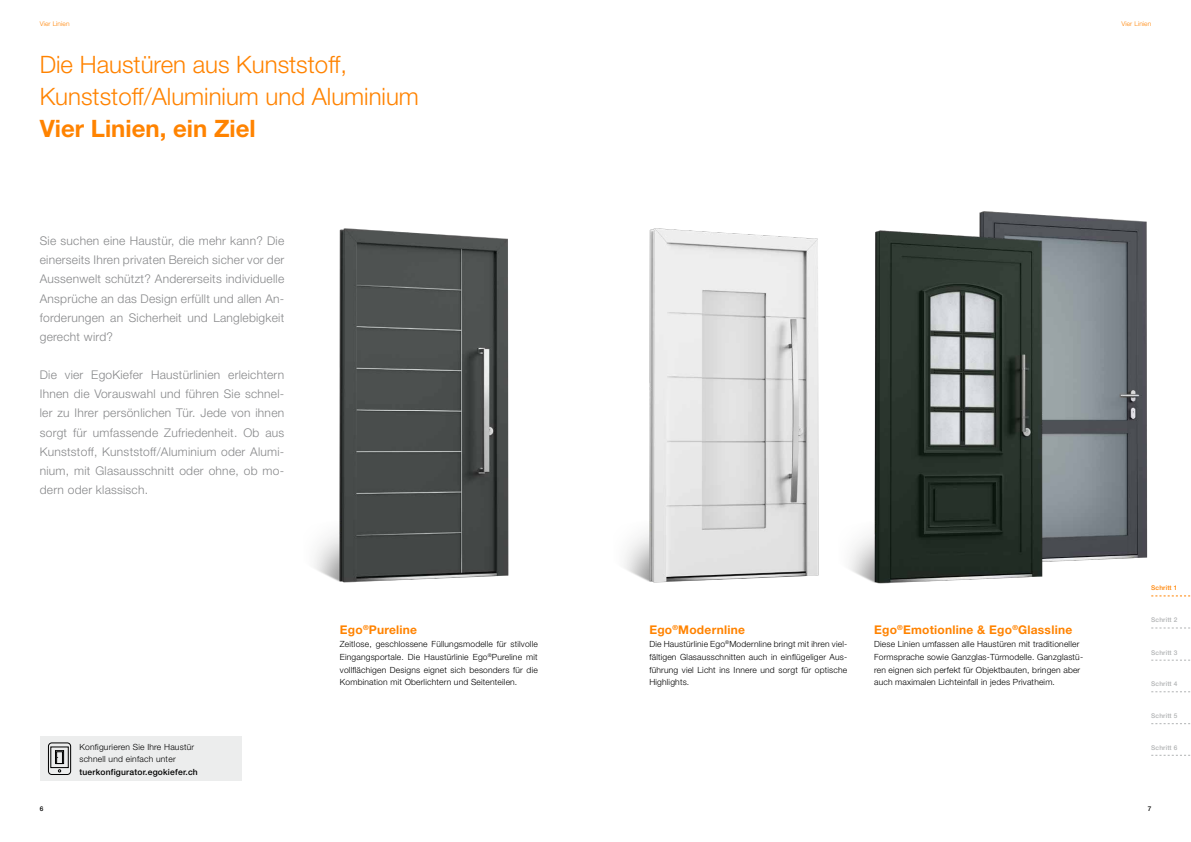
<style>
.page{position:relative;width:1191px;height:842px;background:#fff}
.page>*{position:absolute;margin:0;border:0;box-sizing:border-box;transform-origin:0 0}
.t1{font:300 24px/31.9px "Helvetica Neue LT Std";color:#ff8300}
.t2{font:700 24px "Helvetica Neue LT Std";color:#ff8300}
.t3{font:300 12px/19.1px "Helvetica Neue LT Std";letter-spacing:.02em;color:#87888a;text-align:justify}
.t4{font:700 12px "Helvetica Neue LT Std";letter-spacing:.02em;color:#ff8300}
.t5{font:300 8.5px/12.8px "Helvetica Neue LT Std";letter-spacing:.02em;color:#000;text-align:justify}
.t6{font:500 8.5px "Helvetica Neue LT Std";letter-spacing:.025em;color:#000}
.t7{font:500 6.5px "Helvetica Neue LT Std";letter-spacing:.02em;color:#b1b3b4}
.t8{font:300 6.5px "Helvetica Neue LT Std";letter-spacing:.02em;color:#ff8300}
.t9{font:500 6.5px "Helvetica Neue LT Std";letter-spacing:.02em;color:#ff8300}
.t10{font:500 6.5px "Helvetica Neue LT Std";color:#000}
</style>
<div class="page">
<img style="left:314px;top:228px;width:195px;height:355px">
<img style="left:624px;top:228px;width:195px;height:355px">
<img style="left:1083px;top:217px;width:65px;height:344px">
<img style="left:849px;top:211px;width:234px;height:373px">
<div style="left:40px;top:736px;width:201px;height:45px;background:#eceded"></div>
<div style="left:48px;top:743px;width:23px;height:32px;border:1px solid #000;border-radius:3px"></div>
<div style="left:51px;top:747px;width:18px;height:21px;border:1px solid #000"></div>
<div style="left:55px;top:750px;width:9px;height:14px;border:1px solid #000"></div>
<div style="left:56px;top:751px;width:7px;height:13px;border:1px solid #000"></div>
<svg style="left:1151px;top:596px;width:40px;height:1px"></svg>
<svg style="left:1151px;top:628px;width:39px;height:1px"></svg>
<svg style="left:1151px;top:660px;width:39px;height:1px"></svg>
<svg style="left:1151px;top:691px;width:40px;height:1px"></svg>
<svg style="left:1151px;top:723px;width:40px;height:1px"></svg>
<svg style="left:1151px;top:755px;width:40px;height:1px"></svg>
<p class="t8" style="left:40px;top:20px;width:31px">Vier Linien</p>
<p class="t8" style="left:1121px;top:20px;width:31px">Vier Linien</p>
<h1 class="t1" style="left:40px;top:48px;width:381px">Die Haustüren aus Kunststoff,<br>Kunststoff/Aluminium und Aluminium</h1>
<h1 class="t2" style="left:40px;top:113px;width:217px">Vier Linien, ein Ziel</h1>
<p class="t3" style="left:40px;top:231px;width:246px">Sie suchen eine Haustür, die mehr kann? Die einerseits Ihren privaten Bereich sicher vor der Aussenwelt schützt? Andererseits individuelle Ansprüche an das Design erfüllt und allen An&shy;forderungen an Sicherheit und Langlebigkeit gerecht wird?</p>
<p class="t3" style="left:40px;top:365px;width:246px">Die vier EgoKiefer Haustürlinien erleichtern Ihnen die Vorauswahl und führen Sie schnel&shy;ler zu Ihrer persönlichen Tür. Jede von ihnen sorgt für umfassende Zufriedenheit. Ob aus Kunststoff, Kunststoff/Aluminium oder Alumi&shy;nium, mit Glasausschnitt oder ohne, ob mo&shy;dern oder klassisch.</p>
<p class="t5" style="left:79px;top:740px;width:116px;line-height:12.5px">Konfigurieren Sie Ihre Haustür schnell und einfach unter</p>
<p class="t6" style="left:79px;top:766px;width:120px">tuerkonfigurator.egokiefer.ch</p>
<h2 class="t4" style="left:340px;top:623px;width:79px">Ego<sup>®</sup>Pureline</h2>
<p class="t5" style="left:340px;top:637px;width:199px">Zeitlose, geschlossene Füllungsmodelle für stilvolle Eingangsportale. Die Haustürlinie Ego<sup>®</sup>Pureline mit vollflächigen Designs eignet sich besonders für die Kombination mit Oberlichtern und Seitenteilen.</p>
<h2 class="t4" style="left:649px;top:623px;width:97px">Ego<sup>®</sup>Modernline</h2>
<p class="t5" style="left:649px;top:637px;width:199px">Die Haustürlinie Ego<sup>®</sup>Modernline bringt mit ihren viel&shy;fältigen Glasausschnitten auch in einflügeliger Aus&shy;führung viel Licht ins Innere und sorgt für optische Highlights.</p>
<h2 class="t4" style="left:874px;top:623px;width:200px">Ego<sup>®</sup>Emotionline &amp; Ego<sup>®</sup>Glassline</h2>
<p class="t5" style="left:874px;top:637px;width:210px;text-align:left">Diese Linien umfassen alle Haustüren mit traditioneller Formsprache sowie Ganzglas-Türmodelle. Ganzglastü&shy;ren eignen sich perfekt für Objektbauten, bringen aber auch maximalen Lichteinfall in jedes Privatheim.</p>
<p class="t9" style="left:1151px;top:584px;width:28px">Schritt 1</p>
<p class="t7" style="left:1151px;top:616px;width:28px">Schritt 2</p>
<p class="t7" style="left:1151px;top:648px;width:28px">Schritt 3</p>
<p class="t7" style="left:1151px;top:680px;width:28px">Schritt 4</p>
<p class="t7" style="left:1151px;top:712px;width:28px">Schritt 5</p>
<p class="t7" style="left:1151px;top:743px;width:28px">Schritt 6</p>
<p class="t10" style="left:40px;top:805px;width:5px">6</p>
<p class="t10" style="left:1147px;top:805px;width:5px">7</p>
</div>
